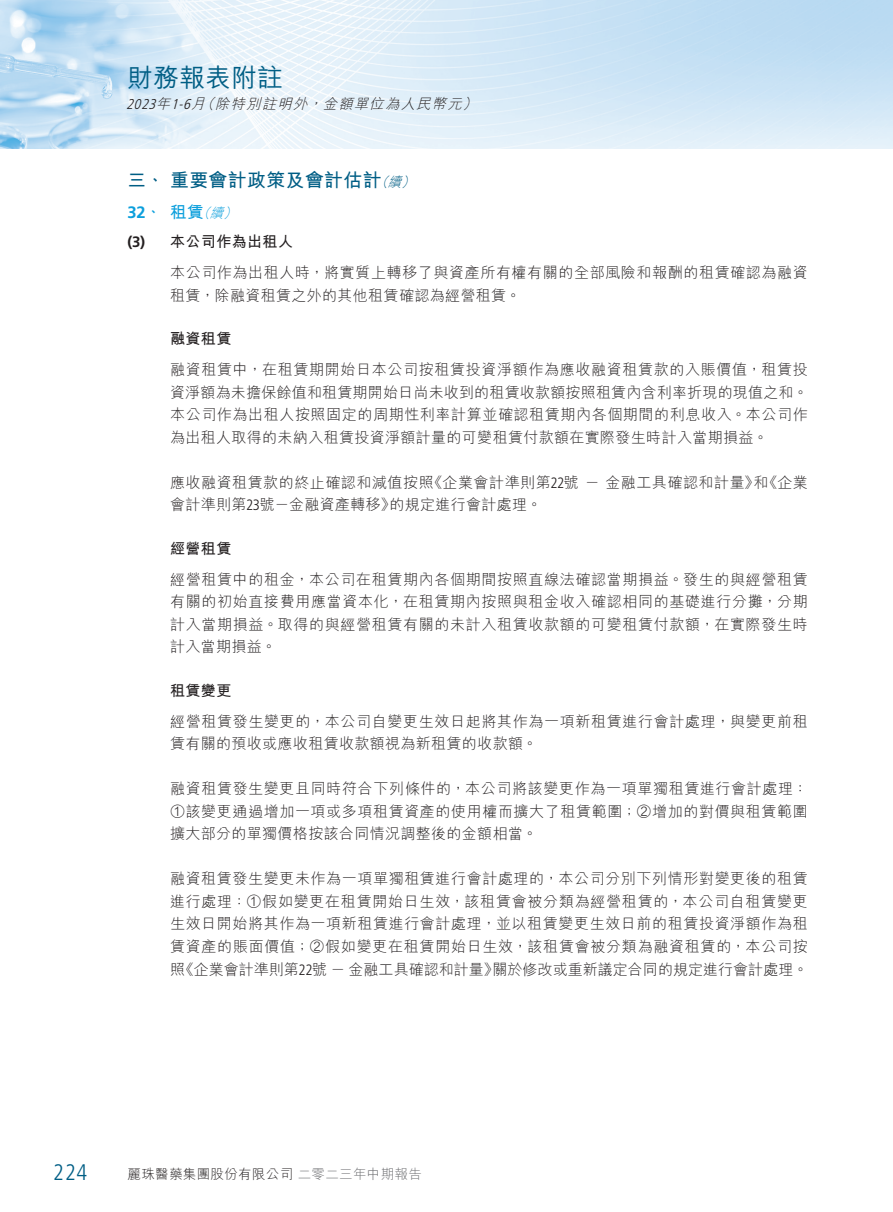
<style>
.page{position:relative;width:893px;height:1212px;background:#fff}
.page>*{position:absolute;margin:0;border:0;box-sizing:border-box;transform-origin:0 0}
.t1{font:500 25.5px "M Hei HK";letter-spacing:.02em;color:#005e85}
.t2{font:300 condensed 22.5px "Frutiger LT Std";color:#005e85}
.t3{font:700 18.75px "M Hei HK";letter-spacing:.03em;color:#005e85}
.t4{font:700 16.5px "M Hei HK";color:#0c9fdc}
.t5{font:300 15px/22.5px "M Hei HK";letter-spacing:.035em;color:#231f20;text-align:justify}
.t6{font:700 15px "M Hei HK";letter-spacing:.03em;color:#231f20}
.t7{font:italic 300 14.25px "M Hei HK";color:#231f20}
.t8{font:300 13.5px "M Hei HK";letter-spacing:.025em;color:#231f20}
.s1{font-family:"Frutiger LT Std";font-stretch:condensed}
.s2{font-weight:300;font-style:italic;font-size:13.5px}
.s3{font-family:"Frutiger LT Std"}
.s4{font-family:"Frutiger LT Std";font-weight:700}
.s5{font-weight:700}
.s6{color:#6c6d70}
</style>
<div class="page">
<img style="left:0;top:0;width:893px;height:149px">
<h1 class="t1" style="left:128px;top:59px;width:157px">財務報表附註</h1>
<p class="t7" style="left:126px;top:97px;width:356px"><span class="s1">2023</span>年<span class="s1">1-6</span>月（除特別註明外，金額單位為人民幣元）</p>
<p class="t3" style="left:128px;top:166px;width:292px">三、重要會計政策及會計估計<span class="s2">（續）</span></p>
<p class="t4" style="left:128px;top:200px;width:114px"><span class="s3">32</span>、租賃<span class="s2">（續）</span></p>
<p class="t5" style="left:170px;top:226px;width:639px;line-height:31px;text-indent:-43px"><span class="s4">(3)</span> <span class="s5">本公司作為出租人<br></span>本公司作為出租人時，將實質上轉移了與資產所有權有關的全部風險和報酬的租賃確認為融資</p>
<p class="t5" style="left:170px;top:284px;width:352px">租賃，除融資租賃之外的其他租賃確認為經營租賃。</p>
<p class="t6" style="left:170px;top:328px;width:63px">融資租賃</p>
<p class="t5" style="left:170px;top:358px;width:640px">融資租賃中，在租賃期開始日本公司按租賃投資淨額作為應收融資租賃款的入賬價值，租賃投資淨額為未擔保餘值和租賃期開始日尚未收到的租賃收款額按照租賃內含利率折現的現值之和。本公司作為出租人按照固定的周期性利率計算並確認租賃期內各個期間的利息收入。本公司作為出租人取得的未納入租賃投資淨額計量的可變租賃付款額在實際發生時計入當期損益。</p>
<p class="t5" style="left:170px;top:471px;width:639px">應收融資租賃款的終止確認和減值按照《企業會計準則第<span class="s1">22</span>號－金融工具確認和計量》和《企業會計準則第<span class="s1">23</span>號－金融資產轉移》的規定進行會計處理。</p>
<p class="t6" style="left:170px;top:537px;width:63px">經營租賃</p>
<p class="t5" style="left:170px;top:568px;width:639px">經營租賃中的租金，本公司在租賃期內各個期間按照直線法確認當期損益。發生的與經營租賃有關的初始直接費用應當資本化，在租賃期內按照與租金收入確認相同的基礎進行分攤，分期計入當期損益。取得的與經營租賃有關的未計入租賃收款額的可變租賃付款額，在實際發生時計入當期損益。</p>
<p class="t6" style="left:170px;top:679px;width:63px">租賃變更</p>
<p class="t5" style="left:170px;top:710px;width:639px">經營租賃發生變更的，本公司自變更生效日起將其作為一項新租賃進行會計處理，與變更前租賃有關的預收或應收租賃收款額視為新租賃的收款額。</p>
<p class="t5" style="left:170px;top:777px;width:639px">融資租賃發生變更且同時符合下列條件的，本公司將該變更作為一項單獨租賃進行會計處理：①該變更通過增加一項或多項租賃資產的使用權而擴大了租賃範圍；②增加的對價與租賃範圍擴大部分的單獨價格按該合同情況調整後的金額相當。</p>
<p class="t5" style="left:170px;top:867px;width:639px">融資租賃發生變更未作為一項單獨租賃進行會計處理的，本公司分別下列情形對變更後的租賃進行處理：①假如變更在租賃開始日生效，該租賃會被分類為經營租賃的，本公司自租賃變更生效日開始將其作為一項新租賃進行會計處理，並以租賃變更生效日前的租賃投資淨額作為租賃資產的賬面價值；②假如變更在租賃開始日生效，該租賃會被分類為融資租賃的，本公司按照《企業會計準則第<span class="s1">22</span>號－金融工具確認和計量》關於修改或重新議定合同的規定進行會計處理。</p>
<h2 class="t2" style="left:53px;top:1159px;width:36px">224</h2>
<p class="t8" style="left:128px;top:1167px;width:296px">麗珠醫藥集團股份有限公司 <span class="s6">二零二三年中期報告</span></p>
</div>
